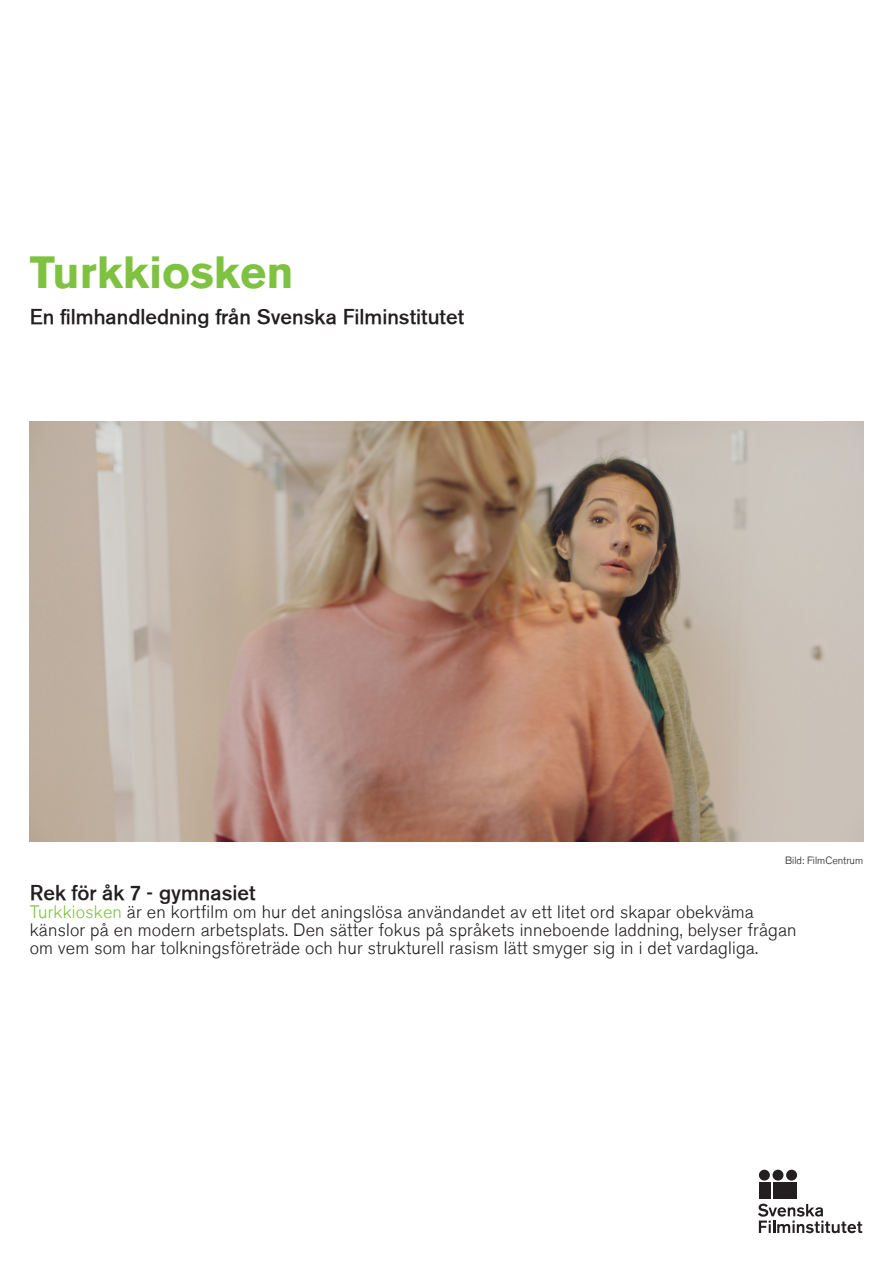
<style>
.page{position:relative;width:893px;height:1263px;background:#fff}
.page>*{position:absolute;margin:0;border:0;box-sizing:border-box;transform-origin:0 0}
.Första_brödtext_efte{font:700 45px "Akzidenz Grotesk BQ";color:#7fc241}
.Första_brödtext_efte-2{font:21px "Akzidenz Grotesk SFITT Medium";color:#231f20}
.Första_brödtext_efte-3{font:300 18px/18px "Akzidenz Grotesk BQ";letter-spacing:.01em;color:#231f20}
.Bildtext{font:300 10.5px "Akzidenz Grotesk BQ";color:#231f20}
.s1{color:#7fc241}
</style>
<div class="page">
<svg style="left:758px;top:1203px;width:104px;height:30px"></svg>
<div style="left:759px;top:1183px;width:11px;height:16px;background:#231f20"></div>
<div style="left:773px;top:1183px;width:23px;height:16px;background:#231f20"></div>
<div style="left:759px;top:1170px;width:11px;height:10px;background:#231f20;border-radius:50%"></div>
<div style="left:772px;top:1170px;width:11px;height:10px;background:#231f20;border-radius:50%"></div>
<div style="left:786px;top:1170px;width:11px;height:10px;background:#231f20;border-radius:50%"></div>
<img style="left:30px;top:421px;width:833px;height:421px">
<p class="Första_brödtext_efte" style="left:30px;top:246px;width:265px">Turkkiosken</p>
<p class="Första_brödtext_efte-2" style="left:30px;top:304px;width:436px">En filmhandledning från Svenska Filminstitutet</p>
<p class="Bildtext" style="left:785px;top:854px;width:79px">Bild: FilmCentrum</p>
<p class="Första_brödtext_efte-2" style="left:30px;top:880px;width:227px">Rek för åk 7 - gymnasiet</p>
<p class="Första_brödtext_efte-3" style="left:30px;top:903px;width:726px"><span class="s1">Turkkiosken</span> är en kortfilm om hur det aningslösa användandet av ett litet ord skapar obekväma</p>
<p class="Första_brödtext_efte-3" style="left:30px;top:921px;width:768px">känslor på en modern arbetsplats. Den sätter fokus på språkets inneboende laddning, belyser frågan om vem som har tolkningsföreträde och hur strukturell rasism lätt smyger sig in i det vardagliga.</p>
</div>
